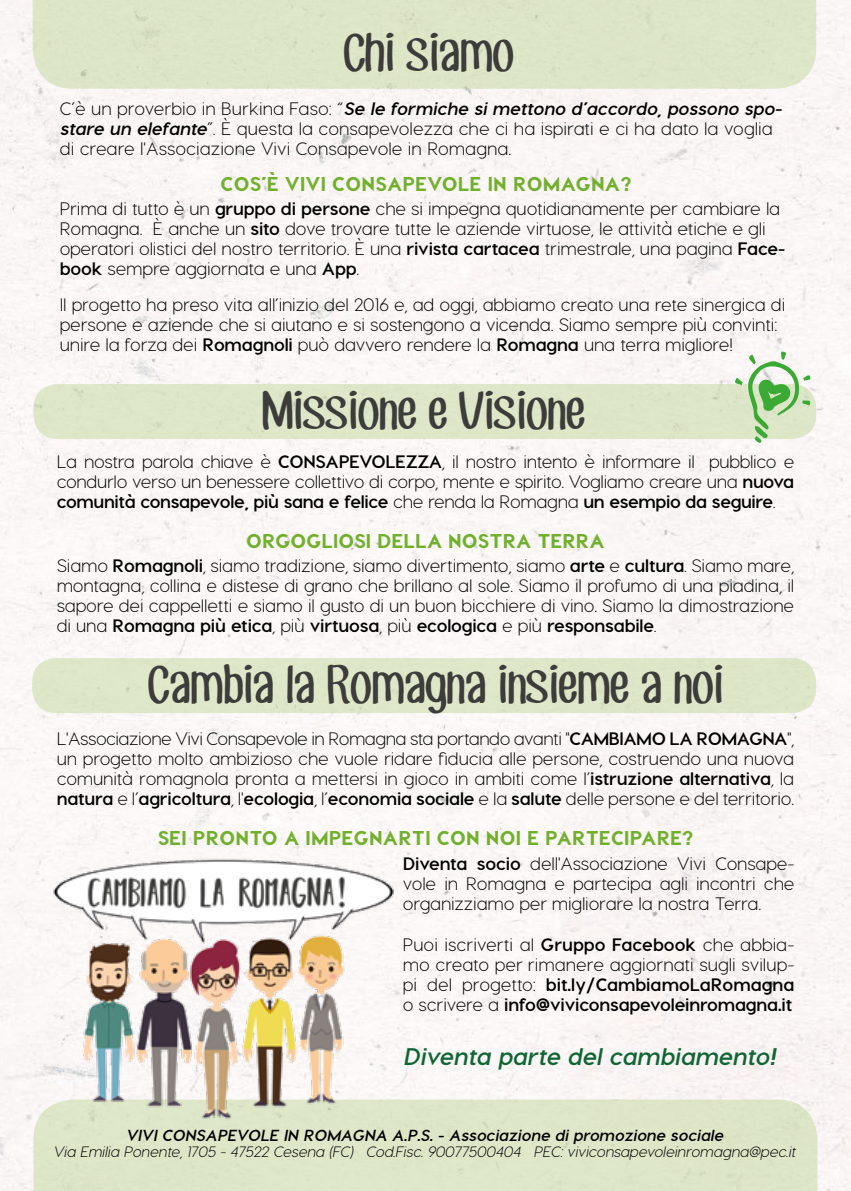
<style>
.page{position:relative;width:851px;height:1191px;background:#fff}
.page>*{position:absolute;margin:0;border:0;box-sizing:border-box;transform-origin:0 0}
.t1{font:48px "CF Jack Story";color:#3c3c3b}
.t2{font:italic 700 24px "Visby CF";color:#0f6534}
.t3{font:800 20px "Visby CF";letter-spacing:.01em;color:#71b02c}
.t4{font:300 18px/20px "Visby CF";letter-spacing:-.01em;color:#000;text-align:justify}
.t5{font:italic 700 16px "Visby CF";color:#000}
.t6{font:italic 300 15px "Visby CF";color:#000}
.s1{font-weight:700;font-style:italic}
.s2{font-weight:700}
</style>
<div class="page">
<div style="left:0;top:0;width:850px;height:1191px;background:#fbf6f6"></div>
<div style="left:33px;top:1099px;width:784px;height:92px;background:#dee6c8"></div>
<div style="left:33px;top:0;width:783px;height:89px;background:#dde6c7"></div>
<div style="left:33px;top:384px;width:783px;height:55px;background:#dee7c8;border-radius:24px"></div>
<div style="left:32px;top:658px;width:784px;height:55px;background:#dee7c8;border-radius:24px"></div>
<svg style="left:735px;top:351px;width:75px;height:92px"></svg>
<img style="left:50px;top:858px;width:347px;height:268px">
<h1 class="t1" style="left:341px;top:22px;width:172px">Chi siamo</h1>
<p class="t4" style="left:60px;top:98px;width:727px;text-align:left">C ’ è u n p r o v e r b i o i n B u r k i n a F a s o : “ <span class="s1">Se le formiche si mettono d’accordo, possono spo&shy;stare un elefante</span>”. È questa la consapevolezza che ci ha ispirati e ci ha dato la voglia di creare l'Associazione Vivi Consapevole in Romagna.</p>
<p class="t3" style="left:220px;top:171px;width:412px">COS’È VIVI CONSAPEVOLE IN ROMAGNA?</p>
<p class="t4" style="left:60px;top:198px;width:726px;text-align:left">Prima di tutto è un <span class="s2">gruppo di persone</span> che si impegna quotidianamente per cambiare la Romagna. È anche un <span class="s2">sito</span> dove trovare tutte le aziende virtuose, le attività etiche e gli operatori olistici del nostro territorio. È una <span class="s2">rivista cartacea</span> trimestrale, una pagina <span class="s2">Face&shy;book</span> sempre aggiornata e una <span class="s2">App</span>.</p>
<p class="t4" style="left:60px;top:294px;width:727px;text-align:left">Il progetto ha preso vita all’inizio del 2016 e, ad oggi, abbiamo creato una rete sinergica di persone e aziende che si aiutano e si sostengono a vicenda. Siamo sempre più convinti: unire la forza dei <span class="s2">Romagnoli</span> può davvero rendere la <span class="s2">Romagna</span> una terra migliore!</p>
<h1 class="t1" style="left:260px;top:380px;width:324px">Missione e Visione</h1>
<p class="t4" style="left:57px;top:451px;width:739px">La nostra parola chiave è <span class="s2">CONSAPEVOLEZZA</span>, il nostro intento è informare il pubblico e condurlo verso un benessere collettivo di corpo, mente e spirito. Vogliamo creare una <span class="s2">nuova comunità consapevole, più sana e felice</span> che renda la Romagna <span class="s2">un esempio da seguire</span>.</p>
<p class="t3" style="left:246px;top:528px;width:360px">ORGOGLIOSI DELLA NOSTRA TERRA</p>
<p class="t4" style="left:57px;top:555px;width:739px">Siamo <span class="s2">Romagnoli</span>, siamo tradizione, siamo divertimento, siamo <span class="s2">arte</span> e <span class="s2">cultura</span>. Siamo mare, montagna, collina e distese di grano che brillano al sole. Siamo il profumo di una piadina, il sapore dei cappelletti e siamo il gusto di un buon bicchiere di vino. Siamo la dimostrazione di una <span class="s2">Romagna più etica</span>, più <span class="s2">virtuosa</span>, più <span class="s2">ecologica</span> e più <span class="s2">responsabile</span>.</p>
<h1 class="t1" style="left:146px;top:653px;width:577px">Cambia la Romagna insieme a noi</h1>
<p class="t4" style="left:57px;top:728px;width:739px">L'Associazione Vivi Consapevole in Romagna sta portando avanti "<span class="s2">CAMBIAMO LA ROMAGNA</span>", un progetto molto ambizioso che vuole ridare fiducia alle persone, costruendo una nuova comunità romagnola pronta a mettersi in gioco in ambiti come l’<span class="s2">istruzione alternativa</span>, la <span class="s2">natura</span> e l’<span class="s2">agricoltura</span>, l'<span class="s2">ecologia</span>, l’<span class="s2">economia sociale</span> e la <span class="s2">salute</span> delle persone e del territorio.</p>
<p class="t3" style="left:158px;top:825px;width:537px">SEI PRONTO A IMPEGNARTI CON NOI E PARTECIPARE?</p>
<p class="t4" style="left:403px;top:854px;width:393px"><span class="s2">Diventa socio</span> dell'Associazione Vivi Consape&shy;vole in Romagna e partecipa agli incontri che organizziamo per migliorare la nostra Terra.</p>
<p class="t4" style="left:403px;top:934px;width:393px">Puoi iscriverti al <span class="s2">Gruppo Facebook</span> che abbia&shy;mo creato per rimanere aggiornati sugli svilup&shy;pi del progetto: <span class="s2">bit.ly/CambiamoLaRomagna </span>o scrivere a <span class="s2">info@viviconsapevoleinromagna.it</span></p>
<h2 class="t2" style="left:403px;top:1041px;width:379px">Diventa parte del cambiamento!</h2>
<p class="t5" style="left:126px;top:1125px;width:602px">VIVI CONSAPEVOLE IN ROMAGNA A.P.S. - Associazione di promozione sociale</p>
<p class="t6" style="left:53px;top:1142px;width:747px">Via Emilia Ponente, 1705 - 47522 Cesena (FC) Cod.Fisc. 90077500404 PEC: viviconsapevoleinromagna@pec.it</p>
</div>
